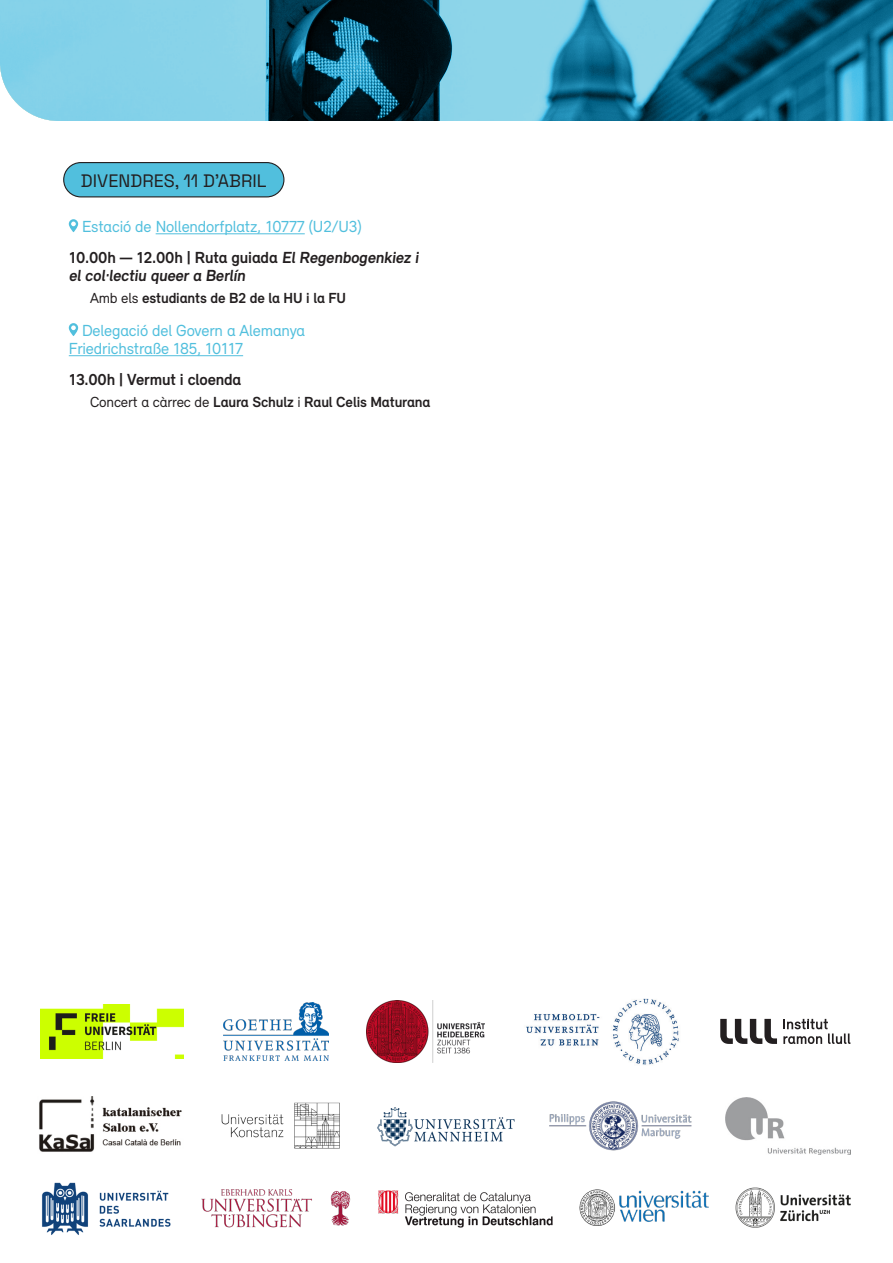
<style>
.page{position:relative;width:893px;height:1263px;background:#fff}
.page>*{position:absolute;margin:0;border:0;box-sizing:border-box;transform-origin:0 0}
.DATA{font:300 18px "Space Grotesk";color:#231f20}
.TIT_activitat{font:16.5px/18px "Relevant";letter-spacing:-.01em;color:#51bfdd}
.TIT_activitat-2{font:700 16.5px/18px "Relevant";letter-spacing:-.01em;color:#231f20}
.LLOC{font:700 15px "Relevant";letter-spacing:-.01em;color:#231f20}
.s1{font-weight:400}
</style>
<div class="page">
<div style="left:64px;top:163px;width:220px;height:34px;background:#51bfdd;border-radius:17px"></div>
<div style="left:63px;top:162px;width:221px;height:35px;border:1px solid #231f20;border-radius:17px"></div>
<hr style="left:156px;top:233px;width:149px;height:1px;background:#51bfdd">
<hr style="left:69px;top:355px;width:174px;height:1px;background:#51bfdd">
<svg style="left:69px;top:219px;width:9px;height:13px"></svg>
<svg style="left:69px;top:323px;width:9px;height:13px"></svg>
<svg style="left:0;top:0;width:893px;height:121px;background:#4890a8"></svg>
<svg style="left:720px;top:1019px;width:57px;height:25px"></svg>
<svg style="left:783px;top:1019px;width:67px;height:25px"></svg>
<img style="left:526px;top:998px;width:153px;height:67px">
<img style="left:40px;top:1005px;width:143px;height:53px">
<img style="left:366px;top:1000px;width:119px;height:62px">
<img style="left:223px;top:1003px;width:105px;height:57px">
<img style="left:201px;top:1189px;width:150px;height:39px">
<img style="left:735px;top:1187px;width:115px;height:40px">
<img style="left:42px;top:1182px;width:129px;height:53px">
<img style="left:579px;top:1190px;width:129px;height:35px">
<img style="left:377px;top:1107px;width:138px;height:40px">
<img style="left:725px;top:1097px;width:125px;height:58px">
<img style="left:221px;top:1102px;width:119px;height:47px">
<img style="left:549px;top:1101px;width:143px;height:50px">
<img style="left:39px;top:1096px;width:143px;height:56px">
<img style="left:378px;top:1190px;width:174px;height:38px">
<p class="DATA" style="left:81px;top:168px;width:187px">DIVENDRES, 11 D’ABRIL</p>
<p class="TIT_activitat" style="left:82px;top:217px;width:281px">Estació de Nollendorfplatz, 10777 (U2/U3)</p>
<p class="TIT_activitat-2" style="left:69px;top:248px;width:354px">10.00h — 12.00h | Ruta guiada El Regenbogenkiez i el col·lectiu queer a Berlín</p>
<p class="LLOC" style="left:90px;top:289px;width:258px"><span class="s1">Amb els</span> estudiants de B2 de la HU i la FU</p>
<p class="TIT_activitat" style="left:69px;top:321px;width:238px;text-indent:13px">Delegació del Govern a Alemanya<br>Friedrichstraße 185, 10117</p>
<p class="TIT_activitat-2" style="left:69px;top:370px;width:174px">13.00h | Vermut i cloenda</p>
<p class="LLOC" style="left:90px;top:393px;width:342px"><span class="s1">Concert a càrrec de</span> Laura Schulz <span class="s1">i</span> Raul Celis Maturana</p>
</div>
